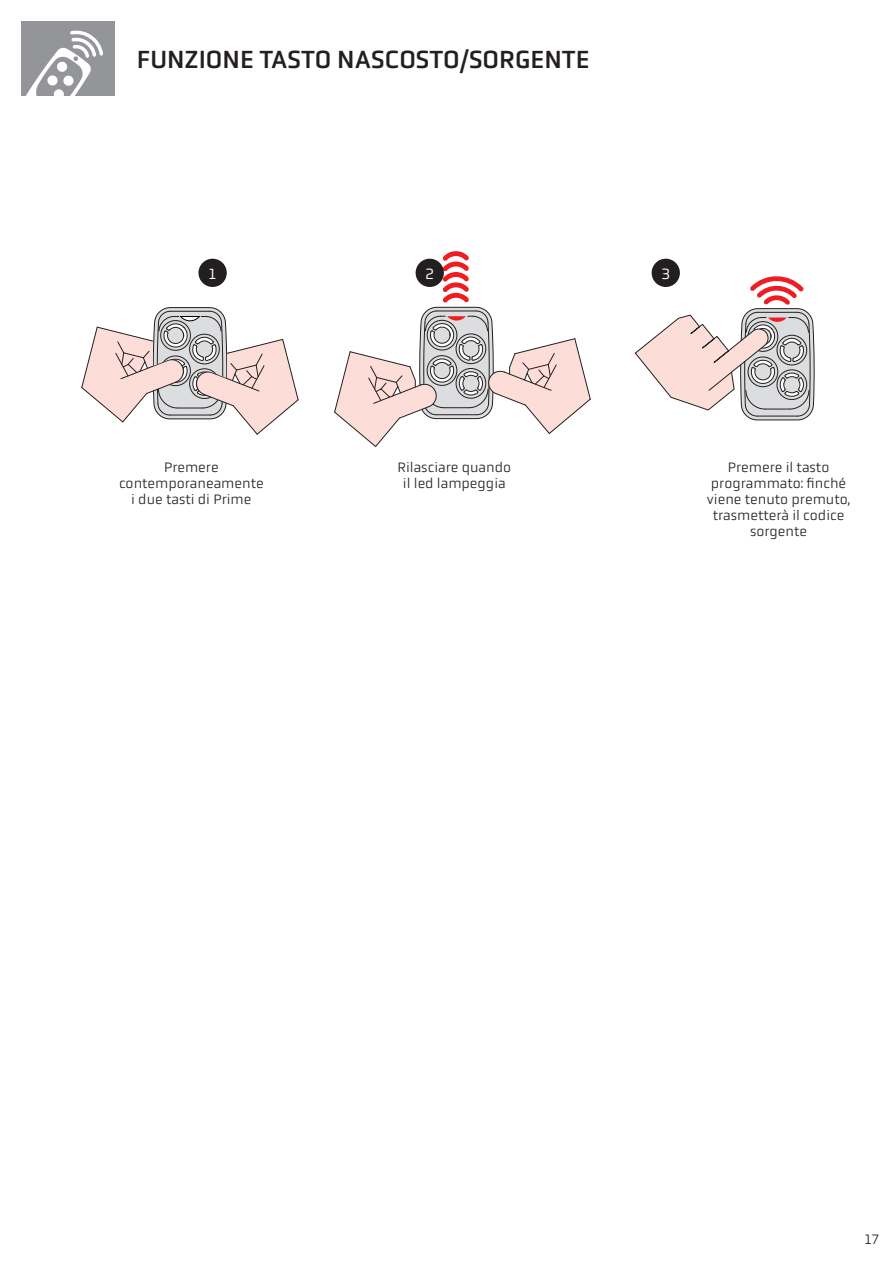
<style>
.page{position:relative;width:893px;height:1263px;background:#fff}
.page>*{position:absolute;margin:0;border:0;box-sizing:border-box;transform-origin:0 0}
.t1{font:25.5px "Obvia";color:#231f20}
.t2{font:15.3px "Obvia";color:#fff}
.t3{font:300 14.25px/16px "Obvia";color:#231f20;text-align:center}
</style>
<div class="page">
<svg style="left:635px;top:272px;width:180px;height:149px"></svg>
<svg style="left:334px;top:251px;width:257px;height:196px"></svg>
<svg style="left:81px;top:307px;width:218px;height:128px"></svg>
<div style="left:198px;top:259px;width:29px;height:28px;background:#231f20;border-radius:50%"></div>
<div style="left:416px;top:259px;width:28px;height:28px;background:#231f20;border-radius:50%"></div>
<div style="left:652px;top:259px;width:28px;height:28px;background:#231f20;border-radius:50%"></div>
<svg style="left:21px;top:21px;width:93px;height:75px"></svg>
<h1 class="t1" style="left:137px;top:44px;width:454px">FUNZIONE TASTO NASCOSTO/SORGENTE</h1>
<p class="t2" style="left:208px;top:265px;width:10px">1</p>
<p class="t2" style="left:425px;top:265px;width:10px">2</p>
<p class="t2" style="left:661px;top:265px;width:10px">3</p>
<p class="t3" style="left:119px;top:459px;width:146px">Premere contemporaneamente i due tasti di Prime</p>
<p class="t3" style="left:398px;top:459px;width:115px">Rilasciare quando il led lampeggia</p>
<p class="t3" style="left:707px;top:459px;width:145px">Premere il tasto programmato: finché viene tenuto premuto, trasmetterà il codice sorgente</p>
<p class="t3" style="left:864px;top:1231px;width:16px">17</p>
</div>
